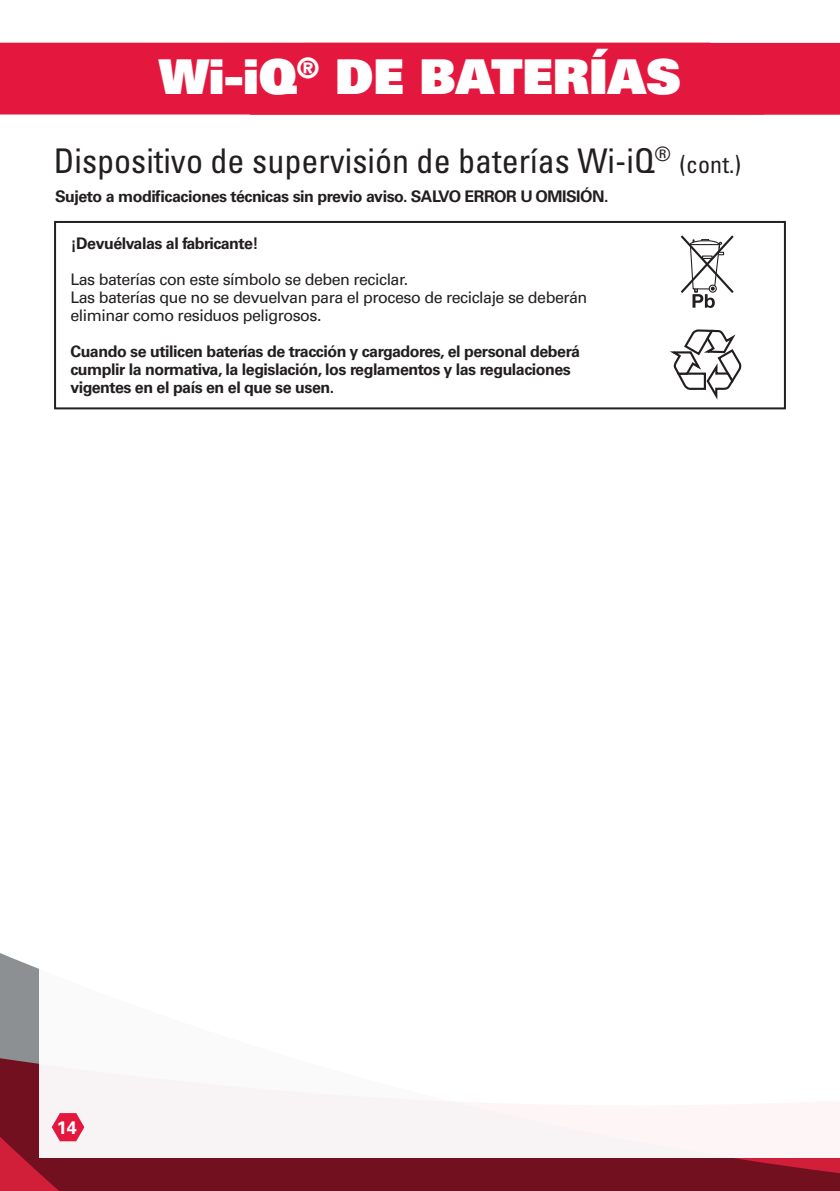
<style>
.page{position:relative;width:840px;height:1191px;background:#fff}
.page>*{position:absolute;margin:0;border:0;box-sizing:border-box;transform-origin:0 0}
.t1{font:48px "Univers LT Std X Black";color:#fff}
.t2{font:condensed 34px "Univers LT Pro";color:#231f20}
.t3{font:condensed 24px "Univers LT Pro";color:#231f20}
.t4{font:700 18px "Univers LT Pro 65";color:#fff}
.t5{font:700 16px/18px "Univers LT Pro 65";letter-spacing:-.03em;color:#231f20}
.t6{font:16px/18px "Univers LT Pro 55 Roman";letter-spacing:-.03em;color:#231f20}
</style>
<div class="page">
<svg style="left:0;top:953px;width:839px;height:238px;background:#802635"></svg>
<div style="left:40px;top:945px;width:799px;height:212px;background:#fff"></div>
<svg style="left:249px;top:43px;width:590px;height:72px;background:#e41b40"></svg>
<div style="left:0;top:43px;width:764px;height:71px;background:#e4183e"></div>
<div style="left:54px;top:221px;width:731px;height:188px;border:2px solid #231f20"></div>
<svg style="left:680px;top:235px;width:54px;height:73px"></svg>
<svg style="left:670px;top:329px;width:71px;height:71px"></svg>
<svg style="left:52px;top:1113px;width:32px;height:28px"></svg>
<h1 class="t1" style="left:159px;top:45px;width:523px">Wi-iQ<sup>®</sup> DE BATERÍAS</h1>
<h2 class="t2" style="left:54px;top:139px;width:618px">Dispositivo de supervisión de baterías Wi-iQ<sup>®</sup></h2>
<h3 class="t3" style="left:679px;top:149px;width:63px">(cont.)</h3>
<p class="t5" style="left:55px;top:187px;width:554px">Sujeto a modificaciones técnicas sin previo aviso. SALVO ERROR U OMISIÓN.</p>
<p class="t5" style="left:70px;top:234px;width:190px">¡Devuélvalas al fabricante!</p>
<p class="t6" style="left:70px;top:269px;width:518px">Las baterías con este símbolo se deben reciclar.<br>Las baterías que no se devuelvan para el proceso de reciclaje se deberán eliminar como residuos peligrosos.</p>
<p class="t5" style="left:70px;top:342px;width:510px">Cuando se utilicen baterías de tracción y cargadores, el personal deberá cumplir la normativa, la legislación, los reglamentos y las regulaciones vigentes en el país en el que se usen.</p>
<p class="t4" style="left:57px;top:1116px;width:22px">14</p>
</div>
